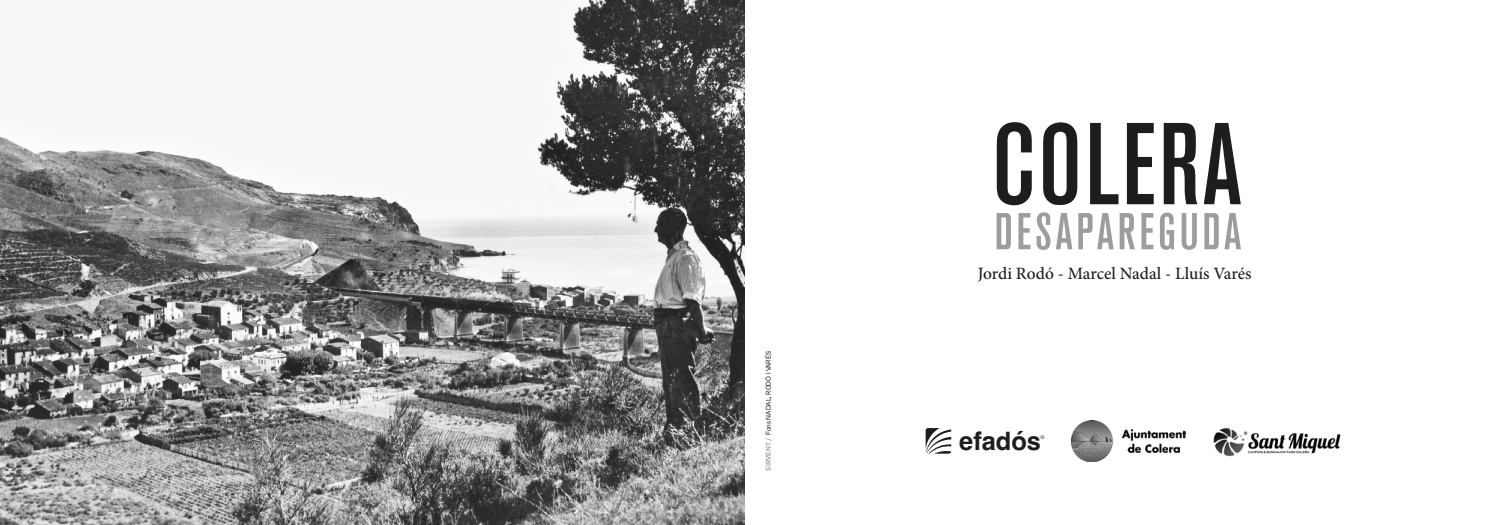
<style>
.page{position:relative;width:1489px;height:525px;background:#fff}
.page>*{position:absolute;margin:0;border:0;box-sizing:border-box;transform-origin:0 0}
.t1{font:115px "Akzidenz Grotesk BQ Md Cnd Alt";letter-spacing:.03em;color:#1d1d1b}
.t2{font:500 condensed 51.25px "Akzidenz Grotesk BQ";letter-spacing:.07em;color:#9d9d9d}
.t3{font:700 25.38px "Helvetica";color:#1d1d1b}
.t4{font:500 17.25px "Minion Pro";letter-spacing:-.005em;color:#1d1d1b}
.t5{font:6.88px "Akzid Grtsk Next";color:#1d1d1b}
.t6{font:300 5.12px "Helvetica Neue";color:#1d1d1b}
.s1{font-weight:500;color:#9d9d9d}
</style>
<div class="page">
<img style="left:1071px;top:420px;width:114px;height:41px">
<img style="left:1213px;top:428px;width:128px;height:29px">
<svg style="left:925px;top:428px;width:26px;height:25px"></svg>
<img style="left:0;top:0;width:744px;height:524px">
<p class="t5" style="left:764px;top:470px;width:121px;rotate:-90deg"><span class="s1">SIRVENT /</span> Fons NADAL, RODÓ I VARÉS</p>
<h1 class="t1" style="left:992px;top:99px;width:251px">COLERA</h1>
<h2 class="t2" style="left:994px;top:202px;width:248px">DESAPAREGUDA</h2>
<p class="t4" style="left:977px;top:261px;width:275px">Jordi Rodó - Marcel Nadal - Lluís Varés</p>
<h3 class="t3" style="left:959px;top:425px;width:83px">efadós</h3>
<p class="t6" style="left:1040px;top:432px;width:6px">®</p>
</div>
